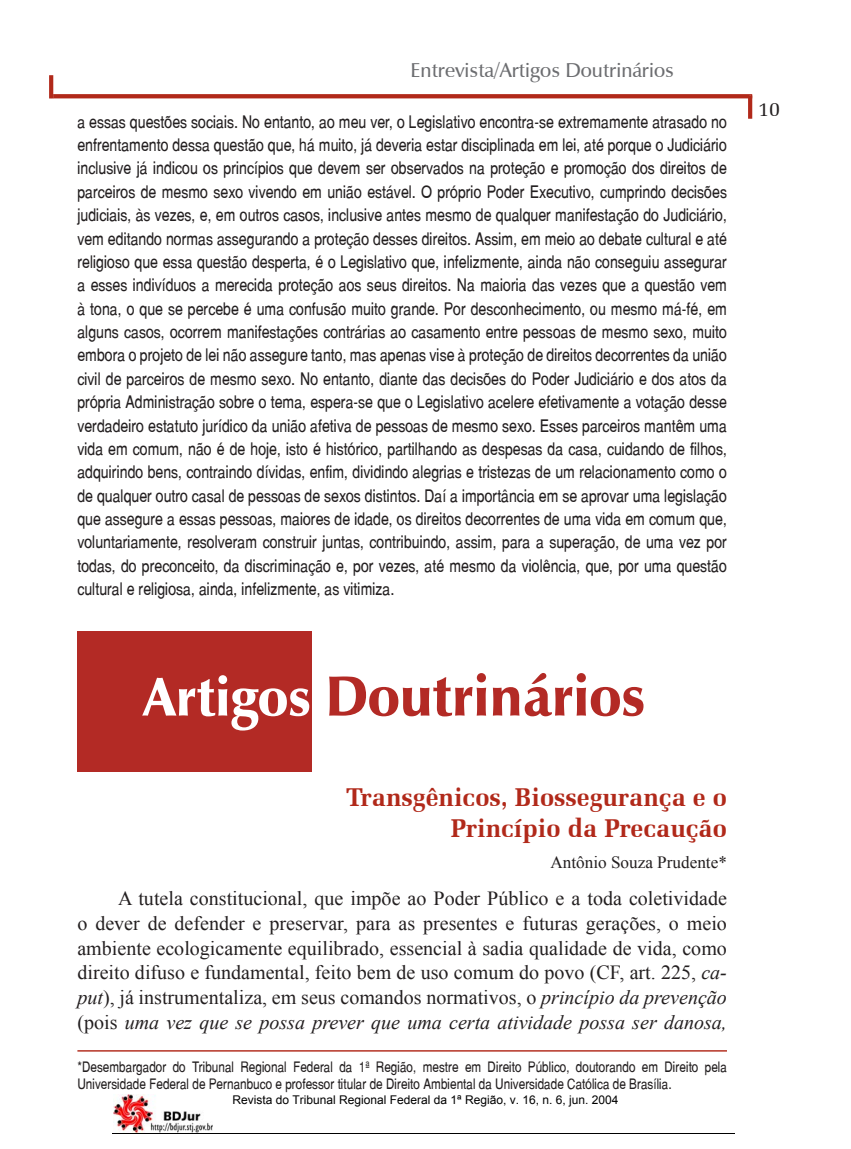
<style>
.page{position:relative;width:851px;height:1149px;background:#fff}
.page>*{position:absolute;margin:0;border:0;box-sizing:border-box;transform-origin:0 0}
.t1{font:900 57.3px "Zapf Humanist 601 BT";color:#b32a25}
.t2{font:700 25.8px/31.3px "Zapf Elliptical 711 BT";color:#b1291a;text-align:right}
.t3{font:20.1px/24.8px "Times New Roman";color:#231f20;text-align:justify}
.t4{font:600 20.1px "Zapf Humanist 601 BT";color:#6c6d70}
.t5{font:20.1px "Zapf Elliptical 711 BT";color:#231f20}
.t6{font:17.1px/23.4px "Switzerland Narrow Plain";color:#231f20;text-align:justify}
.t7{font:17.1px "Times New Roman";color:#231f20}
.t8{font:14.25px/17.1px "Switzerland Narrow Plain";color:#231f20}
.t9{font:12px "Arial";color:#000}
.s1{font-size:54.45px;color:#fff}
.s2{font-style:italic}
</style>
<div class="page">
<svg style="left:49px;top:75px;width:4px;height:23px"></svg>
<svg style="left:53px;top:94px;width:699px;height:4px;background:#b32f20"></svg>
<svg style="left:748px;top:95px;width:4px;height:24px"></svg>
<div style="left:77px;top:631px;width:234px;height:141px;background:#b32a25"></div>
<hr style="left:77px;top:1049px;width:649px;height:2px;background:#b1291a">
<img style="left:114px;top:1094px;width:98px;height:37px">
<hr style="left:112px;top:1133px;width:622px;height:1px;background:#000">
<p class="t4" style="left:410px;top:58px;width:265px">Entrevista/Artigos Doutrinários</p>
<p class="t6" style="left:77px;top:110px;width:651px">a essas questões sociais. No entanto, ao meu ver, o Legislativo encontra-se extremamente atrasado no enfrentamento dessa questão que, há muito, já deveria estar disciplinada em lei, até porque o Judiciário inclusive já indicou os princípios que devem ser observados na proteção e promoção dos direitos de parceiros de mesmo sexo vivendo em união estável. O próprio Poder Executivo, cumprindo decisões judiciais, às vezes, e, em outros casos, inclusive antes mesmo de qualquer manifestação do Judiciário, vem editando normas assegurando a proteção desses direitos. Assim, em meio ao debate cultural e até religioso que essa questão desperta, é o Legislativo que, infelizmente, ainda não conseguiu assegurar a esses indivíduos a merecida proteção aos seus direitos. Na maioria das vezes que a questão vem à tona, o que se percebe é uma confusão muito grande. Por desconhecimento, ou mesmo má-fé, em alguns casos, ocorrem manifestações contrárias ao casamento entre pessoas de mesmo sexo, muito embora o projeto de lei não assegure tanto, mas apenas vise à proteção de direitos decorrentes da união civil de parceiros de mesmo sexo. No entanto, diante das decisões do Poder Judiciário e dos atos da própria Administração sobre o tema, espera-se que o Legislativo acelere efetivamente a votação desse verdadeiro estatuto jurídico da união afetiva de pessoas de mesmo sexo. Esses parceiros mantêm uma vida em comum, não é de hoje, isto é histórico, partilhando as despesas da casa, cuidando de filhos, adquirindo bens, contraindo dívidas, enfim, dividindo alegrias e tristezas de um relacionamento como o de qualquer outro casal de pessoas de sexos distintos. Daí a importância em se aprovar uma legislação que assegure a essas pessoas, maiores de idade, os direitos decorrentes de uma vida em comum que, voluntariamente, resolveram construir juntas, contribuindo, assim, para a superação, de uma vez por todas, do preconceito, da discriminação e, por vezes, até mesmo da violência, que, por uma questão cultural e religiosa, ainda, infelizmente, as vitimiza.</p>
<h1 class="t1" style="left:143px;top:660px;width:503px"><span class="s1">Artigos</span> Doutrinários</h1>
<h2 class="t2" style="left:346px;top:781px;width:382px">Transgênicos, Biossegurança e o<br>Princípio da Precaução</h2>
<p class="t7" style="left:550px;top:850px;width:178px">Antônio Souza Prudente*</p>
<p class="t3" style="left:77px;top:885px;width:651px;text-indent:41px">A tutela constitucional, que impõe ao Poder Público e a toda coletividade o dever de defender e preservar, para as presentes e futuras gerações, o meio ambiente ecologicamente equilibrado, essencial à sadia qualidade de vida, como direito difuso e fundamental, feito bem de uso comum do povo (CF, art. 225, <span class="s2">ca&shy;put</span>), já instrumentaliza, em seus comandos normativos, o <span class="s2">princípio da prevenção </span>(pois <span class="s2">uma vez que se possa prever que uma certa atividade possa ser danosa,</span></p>
<p class="t8" style="left:77px;top:1057px;width:651px">*Desembargador do Tribunal Regional Federal da 1ª Região, mestre em Direito Público, doutorando em Direito pela<br>Universidade Federal de Pernanbuco e professor titular de Direito Ambiental da Universidade Católica de Brasília.</p>
<p class="t9" style="left:232px;top:1091px;width:388px">Revista do Tribunal Regional Federal da 1ª Região, v. 16, n. 6, jun. 2004</p>
<p class="t5" style="left:758px;top:97px;width:23px">10</p>
</div>
